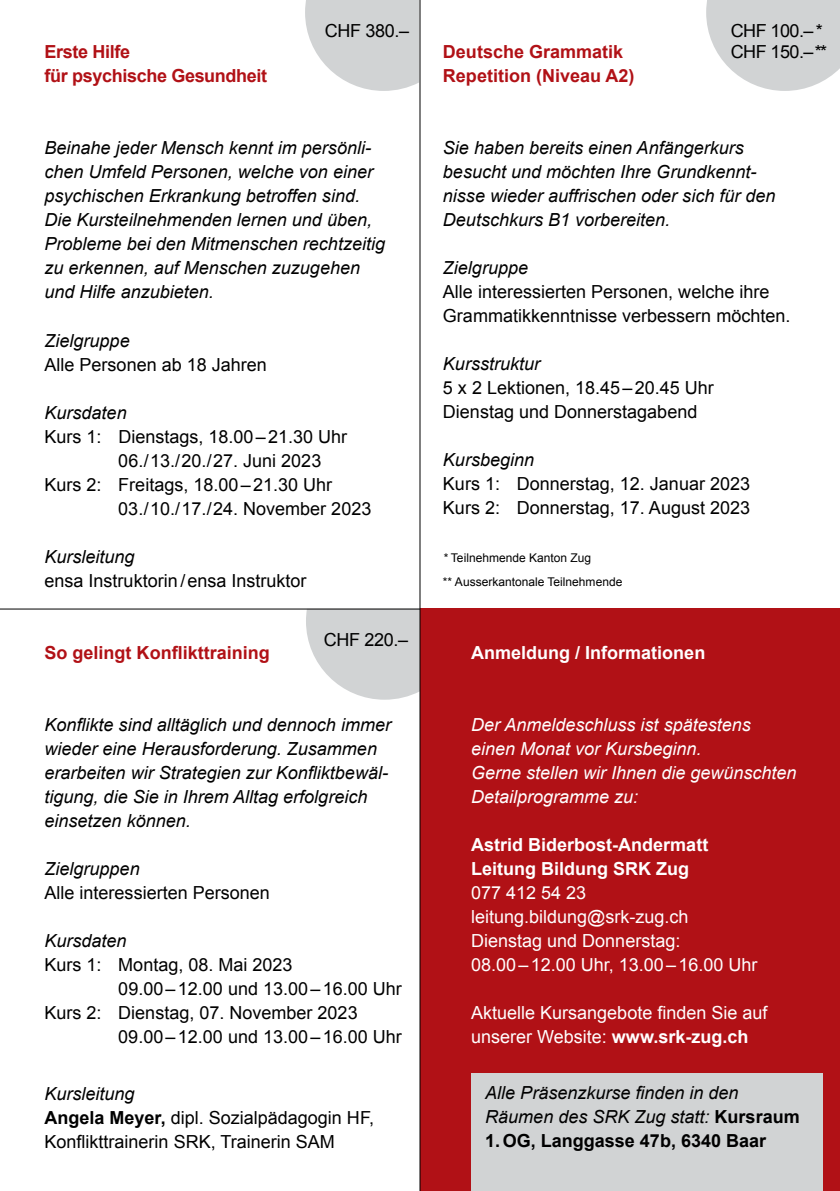
<style>
.page{position:relative;width:840px;height:1191px;background:#fff}
.page>*{position:absolute;margin:0;border:0;box-sizing:border-box;transform-origin:0 0}
.t1{font:italic 18px/24px "Arial";color:#000}
.t2{font:18px/24px "Arial";color:#000}
.t3{font:18px/24px "Arial";color:#fff}
.t4{font:italic 18px/24px "Arial";color:#fff}
.t5{font:700 18px/24px "Arial";color:#fff}
.t6{font:700 18px/24px "Arial";color:#b11116}
.t7{font:700 18px/24px "Arial";letter-spacing:-.02em;color:#b11116}
.t8{font:700 18px "Arial";color:#000}
.t9{font:18px/21px "Arial";letter-spacing:-.03em;color:#000}
.t10{font:12px/24px "Arial";color:#000}
.s1{font-style:italic}
.s2{font-weight:700}
.s3{font-weight:700;font-style:normal}
</style>
<div class="page">
<svg style="left:706px;top:0;width:133px;height:91px"></svg>
<svg style="left:305px;top:0;width:114px;height:91px"></svg>
<svg style="left:306px;top:609px;width:113px;height:90px"></svg>
<div style="left:420px;top:608px;width:419px;height:583px;background:#b11116"></div>
<div style="left:471px;top:1073px;width:351px;height:118px;background:#d1d3d4"></div>
<hr style="left:419px;top:0;width:1px;height:1191px;background:#000">
<hr style="left:0;top:608px;width:420px;height:1px;background:#000">
<p class="t7" style="left:45px;top:41px;width:224px">Erste Hilfe<br>für psychische Gesundheit</p>
<p class="t2" style="left:325px;top:19px;width:86px">CHF 380.–</p>
<p class="t9" style="left:730px;top:21px;width:98px">CHF 100.– *<br>CHF 150.– **</p>
<p class="t6" style="left:442px;top:40px;width:193px">Deutsche Grammatik<br>Repetition (Niveau A2)</p>
<p class="t1" style="left:45px;top:136px;width:342px">Beinahe jeder Mensch kennt im persönli&shy;chen Umfeld Personen, welche von einer psychischen Erkrankung betroffen sind.<br>Die Kursteilnehmenden lernen und üben, Probleme bei den Mitmenschen rechtzeitig zu erkennen, auf Menschen zuzugehen und Hilfe anzubieten.</p>
<p class="t1" style="left:45px;top:328px;width:87px">Zielgruppe</p>
<p class="t2" style="left:45px;top:352px;width:224px">Alle Personen ab 18 Jahren</p>
<p class="t1" style="left:45px;top:400px;width:84px">Kursdaten</p>
<p class="t2" style="left:45px;top:424px;width:304px">Kurs 1: Dienstags, 18.00–21.30 Uhr</p>
<p class="t2" style="left:44px;top:448px;width:289px;text-indent:74px">06. / 13./ 20. / 27. Juni 2023<br>Kurs 2: Freitags, 18.00–21.30 Uhr</p>
<p class="t2" style="left:118px;top:496px;width:254px">03. / 10./ 17. / 24. November 2023</p>
<p class="t1" style="left:44px;top:544px;width:92px">Kursleitung</p>
<p class="t2" style="left:44px;top:568px;width:263px">ensa Instruktorin /ensa Instruktor</p>
<p class="t1" style="left:442px;top:136px;width:334px">Sie haben bereits einen Anfängerkurs besucht und möchten Ihre Grundkennt&shy;nisse wieder auffrischen oder sich für den Deutschkurs B1 vorbereiten.</p>
<p class="t1" style="left:442px;top:256px;width:87px">Zielgruppe</p>
<p class="t2" style="left:442px;top:280px;width:349px">Alle interessierten Personen, welche ihre<br>Grammatikkenntnisse verbessern möchten.</p>
<p class="t1" style="left:442px;top:352px;width:99px">Kursstruktur</p>
<p class="t2" style="left:442px;top:376px;width:272px">5 x 2 Lektionen, 18.45–20.45 Uhr<br>Dienstag und Donnerstagabend</p>
<p class="t1" style="left:442px;top:448px;width:93px">Kursbeginn</p>
<p class="t2" style="left:442px;top:472px;width:308px">Kurs 1: Donnerstag, 12. Januar 2023<br>Kurs 2: Donnerstag, 17. August 2023</p>
<p class="t10" style="left:442px;top:546px;width:181px"><span class="s1">*</span> Teilnehmende Kanton Zug<br>** Ausserkantonale Teilnehmende</p>
<p class="t6" style="left:44px;top:641px;width:227px">So gelingt Konflikttraining</p>
<p class="t2" style="left:324px;top:628px;width:86px">CHF 220.–</p>
<p class="t5" style="left:471px;top:641px;width:236px">Anmeldung / Informationen</p>
<p class="t1" style="left:44px;top:712px;width:348px">Konflikte sind alltäglich und dennoch immer wieder eine Herausforderung. Zusammen erarbeiten wir Strategien zur Konfliktbewäl&shy;tigung, die Sie in Ihrem Alltag erfolgreich einsetzen können.</p>
<p class="t1" style="left:44px;top:856px;width:97px">Zielgruppen</p>
<p class="t2" style="left:44px;top:880px;width:227px">Alle interessierten Personen</p>
<p class="t1" style="left:44px;top:928px;width:84px">Kursdaten</p>
<p class="t2" style="left:44px;top:952px;width:249px">Kurs 1: Montag, 08. Mai 2023</p>
<p class="t2" style="left:118px;top:976px;width:285px">09.00–12.00 und 13.00–16.00 Uhr</p>
<p class="t2" style="left:44px;top:1000px;width:314px">Kurs 2: Dienstag, 07. November 2023</p>
<p class="t2" style="left:118px;top:1024px;width:285px">09.00–12.00 und 13.00–16.00 Uhr</p>
<p class="t4" style="left:471px;top:713px;width:327px">Der Anmeldeschluss ist spätestens einen Monat vor Kursbeginn.<br>Gerne stellen wir Ihnen die gewünschten<br>Detailprogramme zu:</p>
<p class="t5" style="left:471px;top:833px;width:239px">Astrid Biderbost-Andermatt<br>Leitung Bildung SRK Zug</p>
<p class="t3" style="left:471px;top:881px;width:288px">077 412 54 23 leitung.bildung@srk-zug.ch<br>Dienstag und Donnerstag:<br>08.00–12.00 Uhr, 13.00–16.00 Uhr</p>
<p class="t3" style="left:471px;top:1001px;width:298px">Aktuelle Kursangebote finden Sie auf unserer Website: <span class="s2">www.srk-zug.ch</span></p>
<p class="t2" style="left:44px;top:1081px;width:331px"><span class="s1">Kursleitung<br></span><span class="s2">Angela Meyer,</span> dipl. Sozialpädagogin HF,<br>Konflikttrainerin SRK, Trainerin SAM</p>
<p class="t1" style="left:485px;top:1081px;width:316px">Alle Präsenzkurse finden in den<br>Räumen des SRK Zug statt: <span class="s3">Kursraum</span></p>
<p class="t8" style="left:485px;top:1128px;width:282px">1. OG, Langgasse 47b, 6340 Baar</p>
</div>
